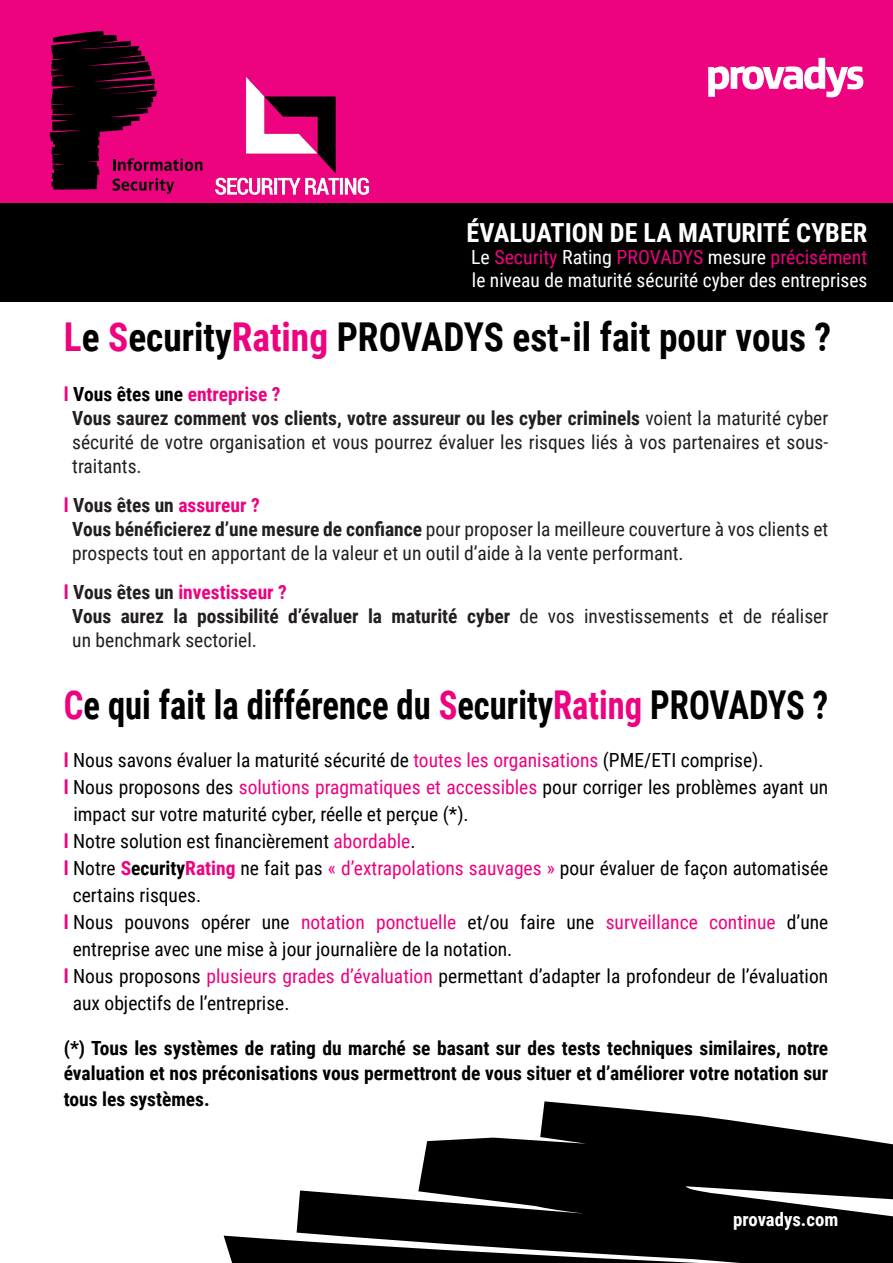
<style>
.page{position:relative;width:893px;height:1263px;background:#fff}
.page>*{position:absolute;margin:0;border:0;box-sizing:border-box;transform-origin:0 0}
.t1{font:700 39.75px "Roboto Condensed";color:#000;scale:.87 1}
.t2{font:700 39.75px "Roboto Condensed";color:#000;scale:.94 1}
.t3{font:700 26.25px "Roboto Condensed";color:#fff}
.t4{font:19.5px/27px "Roboto Condensed";color:#000}
.t5{font:19.5px/24px "Roboto Condensed";color:#231f20}
.t6{font:700 19.5px/25.5px "Roboto Condensed";color:#000;text-align:justify}
.t7{font:700 19.5px "Roboto Condensed";color:#ed0280}
.t8{font:19.5px "Roboto Condensed";color:#fff}
.t9{font:19.5px "Roboto Condensed";color:#ed0280}
.t10{font:700 18.75px "Roboto Condensed";color:#fff}
.s1{color:#fff}
.s2{color:#ed0280}
.s3{color:#000}
.s4{font-weight:700}
.s5{color:#231f20}
.s6{font-weight:700;color:#ed0280}
</style>
<div class="page">
<svg style="left:223px;top:1101px;width:670px;height:162px;fill:#000"></svg>
<div style="left:0;top:0;width:893px;height:203px;background:#ed0280"></div>
<div style="left:0;top:203px;width:893px;height:99px;background:#000"></div>
<svg style="left:50px;top:31px;width:145px;height:163px"></svg>
<svg style="left:708px;top:58px;width:155px;height:39px"></svg>
<img style="left:195px;top:76px;width:175px;height:119px">
<p class="t3" style="left:467px;top:214px;width:402px">ÉVALUATION DE LA MATURITÉ CYBER</p>
<p class="t9" style="left:471px;top:244px;width:398px"><span class="s1">Le</span> Security <span class="s1">Rating</span> PROVADYS <span class="s1">mesure</span> précisément</p>
<p class="t8" style="left:472px;top:266px;width:397px">le niveau de maturité sécurité cyber des entreprises</p>
<p class="t2" style="left:64px;top:309px;width:818px"><span class="s2">L</span>e <span class="s2">S</span>ecurity<span class="s2">Rating</span> PROVADYS est-il fait pour vous ?</p>
<p class="t7" style="left:64px;top:381px;width:218px">l <span class="s3">Vous êtes une</span> entreprise ?</p>
<p class="t5" style="left:72px;top:405px;width:758px;text-align:justify"><span class="s4">Vous saurez comment vos clients, votre assureur ou les cyber criminels</span> voient la maturité cyber sécurité de votre organisation et vous pourrez évaluer les risques liés à vos partenaires et sous&shy;traitants.</p>
<p class="t7" style="left:64px;top:492px;width:197px">l <span class="s5">Vous êtes un</span> assureur ?</p>
<p class="t5" style="left:72px;top:516px;width:757px"><span class="s4">Vous bénéficierez d’une mesure de confiance</span> pour proposer la meilleure couverture à vos clients et prospects tout en apportant de la valeur et un outil d’aide à la vente performant.</p>
<p class="t7" style="left:64px;top:579px;width:225px">l <span class="s5">Vous êtes un</span> investisseur ?</p>
<p class="t5" style="left:72px;top:603px;width:757px"><span class="s4">Vous aurez la possibilité d’évaluer la maturité cyber</span> de vos investissements et de réaliser un benchmark sectoriel.</p>
<p class="t1" style="left:64px;top:677px;width:880px"><span class="s2">C</span>e qui fait la différence du <span class="s2">S</span>ecurity<span class="s2">Rating</span> PROVADYS ?</p>
<p class="t4" style="left:64px;top:745px;width:701px"><span class="s6">l</span> Nous savons évaluer la maturité sécurité de <span class="s2">toutes les organisations</span> (PME/ETI comprise).</p>
<p class="t4" style="left:73px;top:772px;width:756px;text-indent:-10px"><span class="s6">l</span> Nous proposons des <span class="s2">solutions pragmatiques et accessibles</span> pour corriger les problèmes ayant un impact sur votre maturité cyber, réelle et perçue (*).</p>
<p class="t4" style="left:64px;top:826px;width:353px"><span class="s6">l</span> Notre solution est financièrement <span class="s2">abordable</span>.</p>
<p class="t4" style="left:73px;top:853px;width:757px;text-indent:-9px"><span class="s6">l</span> Notre <span class="s6">S</span><span class="s4">ecurity</span><span class="s6">Rating</span> ne fait pas <span class="s2">« d’extrapolations sauvages »</span> pour évaluer de façon automatisée certains risques.</p>
<p class="t4" style="left:73px;top:907px;width:757px;text-indent:-9px"><span class="s6">l</span> Nous pouvons opérer une <span class="s2">notation ponctuelle</span> et/ou faire une <span class="s2">surveillance continue</span> d’une entreprise avec une mise à jour journalière de la notation.</p>
<p class="t4" style="left:73px;top:961px;width:757px;text-indent:-9px"><span class="s6">l</span> Nous proposons <span class="s2">plusieurs grades d’évaluation</span> permettant d’adapter la profondeur de l’évaluation aux objectifs de l’entreprise.</p>
<p class="t6" style="left:64px;top:1034px;width:766px">(*) Tous les systèmes de rating du marché se basant sur des tests techniques similaires, notre évaluation et nos préconisations vous permettront de vous situer et d’améliorer votre notation sur tous les systèmes.</p>
<p class="t10" style="left:733px;top:1206px;width:106px">provadys.com</p>
</div>
